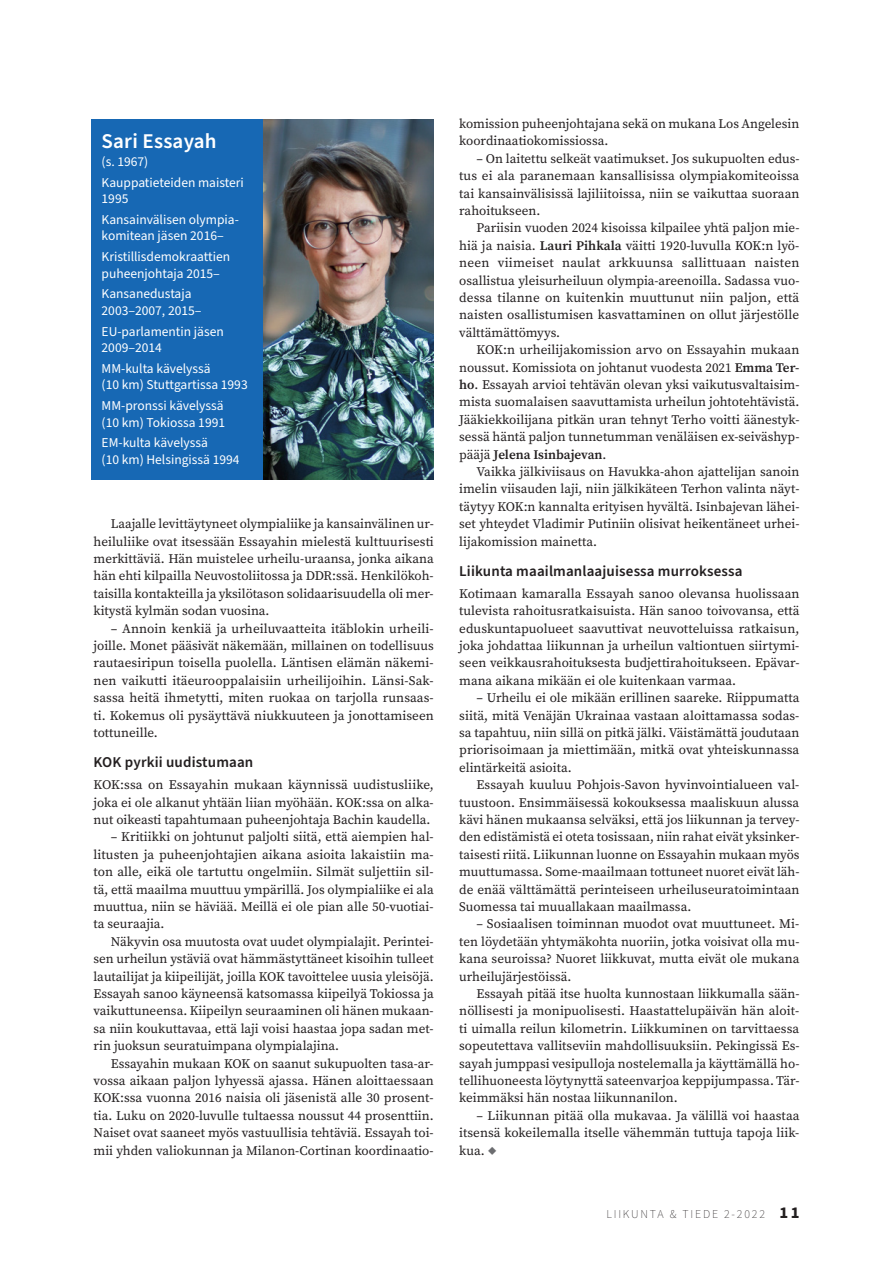
<style>
.page{position:relative;width:893px;height:1263px;background:#fff}
.page>*{position:absolute;margin:0;border:0;box-sizing:border-box;transform-origin:0 0}
.box_ots{font:600 21px "Source Sans Pro";color:#fff}
.väliotsikko{font:600 15px "Source Sans Pro";letter-spacing:.01em;color:#231f20}
.box{font:13.5px/16.5px "Source Sans Pro";color:#fff}
.box_ots-2{font:13.5px "Source Sans Pro";color:#fff}
.P_leipis{font:13.2px/17.4px "Source Serif Pro";color:#231f20;text-align:justify}
.P_leipis_1{font:13.2px/17.4px "Source Serif Pro";color:#231f20;text-align:justify}
.t1{font:200 12px "Source Sans Pro";letter-spacing:.15em;color:#231f20}
.s1{font-weight:600}
.s2{font-family:"Source Sans Pro";font-size:15px;color:#6c6d70}
.s3{font-weight:700;font-size:16.5px}
</style>
<div class="page">
<div style="left:91px;top:119px;width:173px;height:360px;background:#1768b4"></div>
<img style="left:264px;top:119px;width:170px;height:360px">
<h1 class="box_ots" style="left:102px;top:127px;width:117px">Sari Essayah</h1>
<h1 class="box_ots-2" style="left:102px;top:152px;width:48px">(s. 1967)</h1>
<p class="box" style="left:102px;top:174px;width:144px">Kauppatieteiden maisteri<br>1995</p>
<p class="box" style="left:102px;top:212px;width:139px">Kansainvälisen olympia&shy;komitean jäsen 2016‒</p>
<p class="box" style="left:102px;top:249px;width:130px">Kristillisdemokraattien puheenjohtaja 2015‒</p>
<p class="box" style="left:102px;top:286px;width:102px">Kansanedustaja<br>2003‒2007, 2015‒</p>
<p class="box" style="left:102px;top:323px;width:124px">EU-parlamentin jäsen<br>2009‒2014</p>
<p class="box" style="left:102px;top:361px;width:148px">MM-kulta kävelyssä<br>(10 km) Stuttgartissa 1993</p>
<p class="box" style="left:102px;top:398px;width:125px">MM-pronssi kävelyssä (10 km) Tokiossa 1991</p>
<p class="box" style="left:102px;top:435px;width:140px">EM-kulta kävelyssä<br>(10 km) Helsingissä 1994</p>
<p class="P_leipis" style="left:94px;top:515px;width:342px;text-indent:17px">Laajalle levittäytyneet olympialiike ja kansainvälinen ur&shy;heiluliike ovat itsessään Essayahin mielestä kulttuurisesti merkittäviä. Hän muistelee urheilu-uraansa, jonka aikana hän ehti kilpailla Neuvostoliitossa ja DDR:ssä. Henkilökoh&shy;taisilla kontakteilla ja yksilötason solidaarisuudella oli mer&shy;kitystä kylmän sodan vuosina.</p>
<p class="P_leipis" style="left:94px;top:619px;width:342px;text-indent:17px">‒ Annoin kenkiä ja urheiluvaatteita itäblokin urheili&shy;joille. Monet pääsivät näkemään, millainen on todellisuus rautaesiripun toisella puolella. Läntisen elämän näkemi&shy;nen vaikutti itäeurooppalaisiin urheilijoihin. Länsi-Sak&shy;sassa heitä ihmetytti, miten ruokaa on tarjolla runsaas&shy;ti. Kokemus oli pysäyttävä niukkuuteen ja jonottamiseen tottuneille.</p>
<p class="väliotsikko" style="left:94px;top:752px;width:161px">KOK pyrkii uudistumaan</p>
<p class="P_leipis_1" style="left:94px;top:776px;width:342px">KOK:ssa on Essayahin mukaan käynnissä uudistusliike, joka ei ole alkanut yhtään liian myöhään. KOK:ssa on alka&shy;nut oikeasti tapahtumaan puheenjohtaja Bachin kaudella.</p>
<p class="P_leipis" style="left:94px;top:828px;width:342px;text-indent:17px">‒ Kritiikki on johtunut paljolti siitä, että aiempien hal&shy;litusten ja puheenjohtajien aikana asioita lakaistiin ma&shy;ton alle, eikä ole tartuttu ongelmiin. Silmät suljettiin sil&shy;tä, että maailma muuttuu ympärillä. Jos olympialiike ei ala muuttua, niin se häviää. Meillä ei ole pian alle 50-vuotiai&shy;ta seuraajia.</p>
<p class="P_leipis" style="left:94px;top:933px;width:342px;text-indent:17px">Näkyvin osa muutosta ovat uudet olympialajit. Perintei&shy;sen urheilun ystäviä ovat hämmästyttäneet kisoihin tulleet lautailijat ja kiipeilijät, joilla KOK tavoittelee uusia yleisöjä.<br>Essayah sanoo käyneensä katsomassa kiipeilyä Tokiossa ja vaikuttuneensa. Kiipeilyn seuraaminen oli hänen mukaan&shy;sa niin koukuttavaa, että laji voisi haastaa jopa sadan met&shy;rin juoksun seuratuimpana olympialajina.</p>
<p class="P_leipis" style="left:94px;top:1054px;width:342px;text-indent:17px">Essayahin mukaan KOK on saanut sukupuolten tasa-ar&shy;vossa aikaan paljon lyhyessä ajassa. Hänen aloittaessaan KOK:ssa vuonna 2016 naisia oli jäsenistä alle 30 prosent&shy;tia. Luku on 2020-luvulle tultaessa noussut 44 prosenttiin.<br>Naiset ovat saaneet myös vastuullisia tehtäviä. Essayah toi&shy;mii yhden valiokunnan ja Milanon-Cortinan koordinaatio-</p>
<p class="P_leipis" style="left:459px;top:115px;width:342px">komission puheenjohtajana sekä on mukana Los Angelesin koordinaatiokomissiossa.</p>
<p class="P_leipis" style="left:459px;top:150px;width:342px;text-indent:17px">‒ On laitettu selkeät vaatimukset. Jos sukupuolten edus&shy;tus ei ala paranemaan kansallisissa olympiakomiteoissa tai kansainvälisissä lajiliitoissa, niin se vaikuttaa suoraan rahoitukseen.</p>
<p class="P_leipis" style="left:459px;top:219px;width:342px;text-indent:17px">Pariisin vuoden 2024 kisoissa kilpailee yhtä paljon mie&shy;hiä ja naisia. <span class="s1">Lauri Pihkala</span> väitti 1920-luvulla KOK:n lyö&shy;neen viimeiset naulat arkkuunsa sallittuaan naisten osallistua yleisurheiluun olympia-areenoilla. Sadassa vuo&shy;dessa tilanne on kuitenkin muuttunut niin paljon, että naisten osallistumisen kasvattaminen on ollut järjestölle välttämättömyys.</p>
<p class="P_leipis" style="left:459px;top:341px;width:342px;text-indent:17px">KOK:n urheilijakomission arvo on Essayahin mukaan noussut. Komissiota on johtanut vuodesta 2021 <span class="s1">Emma Ter&shy;ho</span>. Essayah arvioi tehtävän olevan yksi vaikutusvaltaisim&shy;mista suomalaisen saavuttamista urheilun johtotehtävistä.<br>Jääkiekkoilijana pitkän uran tehnyt Terho voitti äänestyk&shy;sessä häntä paljon tunnetumman venäläisen ex-seiväshyp&shy;pääjä <span class="s1">Jelena Isinbajevan</span>.</p>
<p class="P_leipis" style="left:459px;top:463px;width:342px;text-indent:17px">Vaikka jälkiviisaus on Havukka-ahon ajattelijan sanoin imelin viisauden laji, niin jälkikäteen Terhon valinta näyt&shy;täytyy KOK:n kannalta erityisen hyvältä. Isinbajevan lähei&shy;set yhteydet Vladimir Putiniin olisivat heikentäneet urhei&shy;lijakomission mainetta.</p>
<p class="väliotsikko" style="left:459px;top:561px;width:285px">Liikunta maailmanlaajuisessa murroksessa</p>
<p class="P_leipis_1" style="left:459px;top:585px;width:342px">Kotimaan kamaralla Essayah sanoo olevansa huolissaan tulevista rahoitusratkaisuista. Hän sanoo toivovansa, että eduskuntapuolueet saavuttivat neuvotteluissa ratkaisun, joka johdattaa liikunnan ja urheilun valtiontuen siirtymi&shy;seen veikkausrahoituksesta budjettirahoitukseen. Epävar&shy;mana aikana mikään ei ole kuitenkaan varmaa.</p>
<p class="P_leipis" style="left:459px;top:689px;width:342px;text-indent:17px">‒ Urheilu ei ole mikään erillinen saareke. Riippumatta siitä, mitä Venäjän Ukrainaa vastaan aloittamassa sodas&shy;sa tapahtuu, niin sillä on pitkä jälki. Väistämättä joudutaan priorisoimaan ja miettimään, mitkä ovat yhteiskunnassa elintärkeitä asioita.</p>
<p class="P_leipis" style="left:459px;top:776px;width:342px;text-indent:17px">Essayah kuuluu Pohjois-Savon hyvinvointialueen val&shy;tuustoon. Ensimmäisessä kokouksessa maaliskuun alussa kävi hänen mukaansa selväksi, että jos liikunnan ja tervey&shy;den edistämistä ei oteta tosissaan, niin rahat eivät yksinker&shy;taisesti riitä. Liikunnan luonne on Essayahin mukaan myös muuttumassa. Some-maailmaan tottuneet nuoret eivät läh&shy;de enää välttämättä perinteiseen urheiluseuratoimintaan Suomessa tai muuallakaan maailmassa.</p>
<p class="P_leipis" style="left:459px;top:915px;width:342px;text-indent:17px">‒ Sosiaalisen toiminnan muodot ovat muuttuneet. Mi&shy;ten löydetään yhtymäkohta nuoriin, jotka voisivat olla mu&shy;kana seuroissa? Nuoret liikkuvat, mutta eivät ole mukana urheilujärjestöissä.</p>
<p class="P_leipis" style="left:459px;top:985px;width:342px;text-indent:17px">Essayah pitää itse huolta kunnostaan liikkumalla sään&shy;nöllisesti ja monipuolisesti. Haastattelupäivän hän aloit&shy;ti uimalla reilun kilometrin. Liikkuminen on tarvittaessa sopeutettava vallitseviin mahdollisuuksiin. Pekingissä Es&shy;sayah jumppasi vesipulloja nostelemalla ja käyttämällä ho&shy;tellihuoneesta löytynyttä sateenvarjoa keppijumpassa. Tär&shy;keimmäksi hän nostaa liikunnanilon.</p>
<p class="P_leipis" style="left:459px;top:1107px;width:342px;text-indent:17px">‒ Liikunnan pitää olla mukavaa. Ja välillä voi haastaa itsensä kokeilemalla itselle vähemmän tuttuja tapoja liik&shy;kua. <span class="s2">◆</span></p>
<p class="t1" style="left:606px;top:1206px;width:194px">LIIKUNTA &amp; TIEDE 2-2022 <span class="s3">11</span></p>
</div>
